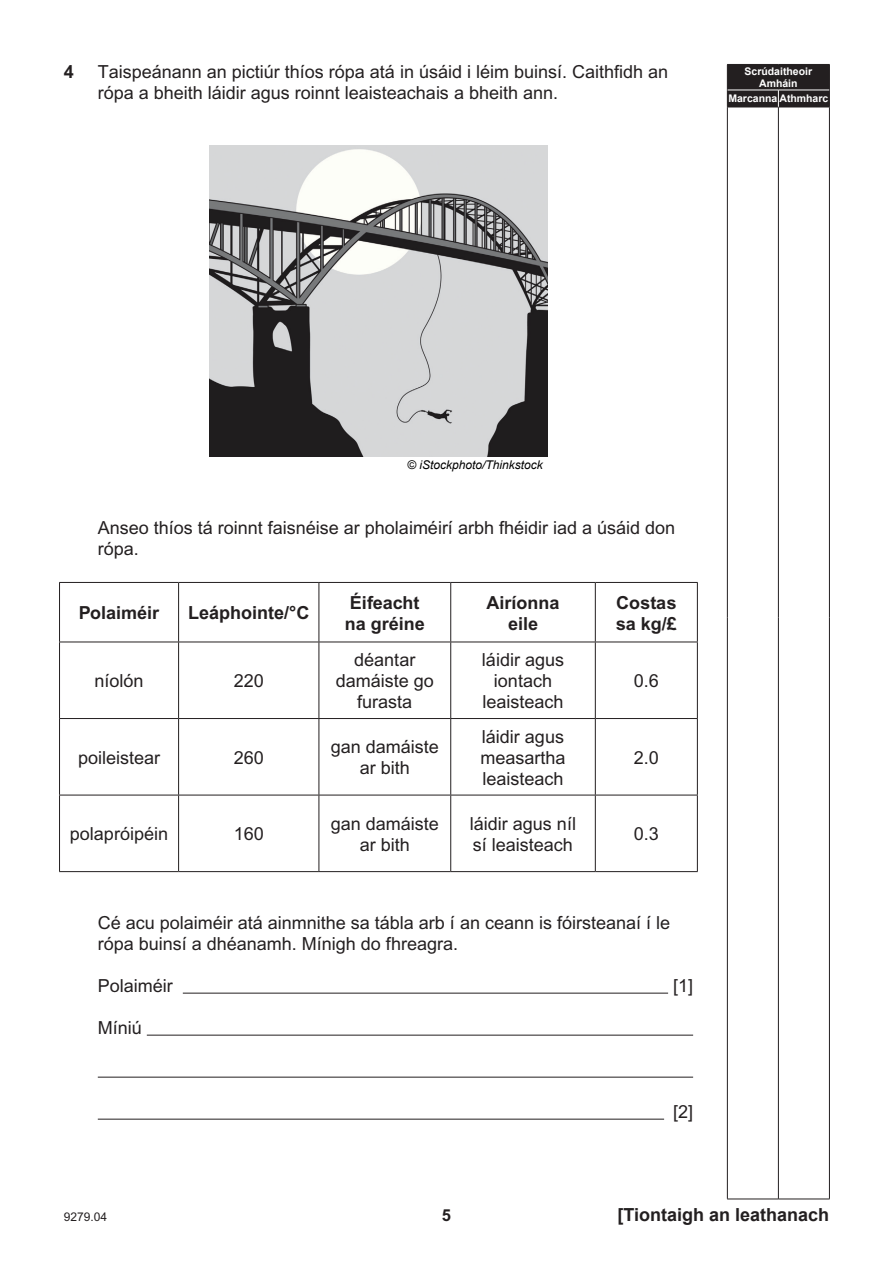
<style>
.page{position:relative;width:893px;height:1263px;background:#fff}
.page>*{position:absolute;margin:0;border:0;box-sizing:border-box;transform-origin:0 0}
.No_Indent{font:18px/21px "Arial";color:#231f20;text-align:center}
.Second_indent{font:18px "Arial";color:#231f20}
.First_indent{font:18px/21px "Arial";color:#231f20}
.No_Indent-2{font:700 18px/21px "Arial";color:#231f20}
.No_Indent-3{font:700 18px "Arial";color:#231f20}
.First_indent-2{font:700 18px "Arial";color:#231f20}
.t1{font:700 16.5px "Arial";color:#231f20}
.t2{font:italic 12px "Arial";color:#000}
.t3{font:12px "Arial";color:#231f20}
.t4{font:700 10.5px/12px "Arial";color:#fff;text-align:center}
.s1{font-style:inherit}
</style>
<div class="page">
<hr style="left:727px;top:107px;width:51px;height:1px;background:#231f20">
<hr style="left:727px;top:107px;width:1px;height:510px;background:#231f20">
<hr style="left:778px;top:107px;width:52px;height:1px;background:#231f20">
<hr style="left:778px;top:107px;width:1px;height:510px;background:#231f20">
<hr style="left:829px;top:107px;width:1px;height:510px;background:#231f20">
<hr style="left:727px;top:617px;width:1px;height:582px;background:#231f20">
<hr style="left:778px;top:617px;width:1px;height:582px;background:#231f20">
<hr style="left:829px;top:617px;width:1px;height:582px;background:#231f20">
<hr style="left:727px;top:1199px;width:51px;height:1px;background:#231f20">
<hr style="left:778px;top:1199px;width:52px;height:1px;background:#231f20">
<div style="left:727px;top:64px;width:103px;height:43px;background:#231f20"></div>
<hr style="left:183px;top:993px;width:485px;height:1px;background:#231f20">
<hr style="left:147px;top:1035px;width:546px;height:1px;background:#231f20">
<hr style="left:98px;top:1077px;width:595px;height:1px;background:#231f20">
<hr style="left:98px;top:1119px;width:566px;height:1px;background:#231f20">
<img style="left:209px;top:146px;width:339px;height:310px">
<hr style="left:59px;top:582px;width:120px;height:1px;background:#231f20">
<hr style="left:59px;top:583px;width:1px;height:59px;background:#231f20">
<hr style="left:179px;top:582px;width:140px;height:1px;background:#231f20">
<hr style="left:178px;top:583px;width:1px;height:59px;background:#231f20">
<hr style="left:319px;top:582px;width:132px;height:1px;background:#231f20">
<hr style="left:319px;top:583px;width:1px;height:59px;background:#231f20">
<hr style="left:451px;top:582px;width:144px;height:1px;background:#231f20">
<hr style="left:450px;top:583px;width:1px;height:59px;background:#231f20">
<hr style="left:595px;top:582px;width:103px;height:1px;background:#231f20">
<hr style="left:595px;top:583px;width:1px;height:59px;background:#231f20">
<hr style="left:697px;top:583px;width:1px;height:59px;background:#231f20">
<hr style="left:59px;top:642px;width:120px;height:1px;background:#231f20">
<hr style="left:59px;top:642px;width:1px;height:76px;background:#231f20">
<hr style="left:179px;top:642px;width:140px;height:1px;background:#231f20">
<hr style="left:178px;top:642px;width:1px;height:76px;background:#231f20">
<hr style="left:319px;top:642px;width:132px;height:1px;background:#231f20">
<hr style="left:319px;top:642px;width:1px;height:76px;background:#231f20">
<hr style="left:451px;top:642px;width:144px;height:1px;background:#231f20">
<hr style="left:450px;top:642px;width:1px;height:76px;background:#231f20">
<hr style="left:595px;top:642px;width:103px;height:1px;background:#231f20">
<hr style="left:595px;top:642px;width:1px;height:76px;background:#231f20">
<hr style="left:697px;top:642px;width:1px;height:76px;background:#231f20">
<hr style="left:59px;top:718px;width:120px;height:1px;background:#231f20">
<hr style="left:59px;top:719px;width:1px;height:76px;background:#231f20">
<hr style="left:179px;top:718px;width:140px;height:1px;background:#231f20">
<hr style="left:178px;top:719px;width:1px;height:76px;background:#231f20">
<hr style="left:319px;top:718px;width:132px;height:1px;background:#231f20">
<hr style="left:319px;top:719px;width:1px;height:76px;background:#231f20">
<hr style="left:451px;top:718px;width:144px;height:1px;background:#231f20">
<hr style="left:450px;top:719px;width:1px;height:76px;background:#231f20">
<hr style="left:595px;top:718px;width:103px;height:1px;background:#231f20">
<hr style="left:595px;top:719px;width:1px;height:76px;background:#231f20">
<hr style="left:697px;top:719px;width:1px;height:76px;background:#231f20">
<hr style="left:59px;top:795px;width:120px;height:1px;background:#231f20">
<hr style="left:59px;top:795px;width:1px;height:76px;background:#231f20">
<hr style="left:179px;top:795px;width:140px;height:1px;background:#231f20">
<hr style="left:178px;top:795px;width:1px;height:76px;background:#231f20">
<hr style="left:319px;top:795px;width:132px;height:1px;background:#231f20">
<hr style="left:319px;top:795px;width:1px;height:76px;background:#231f20">
<hr style="left:451px;top:795px;width:144px;height:1px;background:#231f20">
<hr style="left:450px;top:795px;width:1px;height:76px;background:#231f20">
<hr style="left:595px;top:795px;width:103px;height:1px;background:#231f20">
<hr style="left:595px;top:795px;width:1px;height:76px;background:#231f20">
<hr style="left:697px;top:795px;width:1px;height:76px;background:#231f20">
<hr style="left:59px;top:871px;width:120px;height:1px;background:#231f20">
<hr style="left:179px;top:871px;width:140px;height:1px;background:#231f20">
<hr style="left:319px;top:871px;width:132px;height:1px;background:#231f20">
<hr style="left:451px;top:871px;width:144px;height:1px;background:#231f20">
<hr style="left:595px;top:871px;width:103px;height:1px;background:#231f20">
<p class="First_indent-2" style="left:64px;top:61px;width:12px">4</p>
<p class="First_indent" style="left:98px;top:61px;width:572px">Taispeánann an pictiúr thíos rópa atá in úsáid i léim buinsí. Caithfidh an rópa a bheith láidir agus roinnt leaisteachais a bheith ann.</p>
<p class="t4" style="left:744px;top:66px;width:69px">Scrúdaitheoir<br>Amháin</p>
<p class="t4" style="left:728px;top:93px;width:102px">Marcanna Athmharc</p>
<p class="t2" style="left:407px;top:457px;width:137px">© iStockphoto/Thinkstock</p>
<p class="Second_indent" style="left:98px;top:517px;width:579px">Anseo thíos tá roinnt faisnéise ar pholaiméirí arbh fhéidir iad a úsáid don</p>
<p class="Second_indent" style="left:98px;top:538px;width:43px">rópa.</p>
<p class="No_Indent-2" style="left:79px;top:602px;width:82px">Polaiméir</p>
<p class="No_Indent-3" style="left:188px;top:601px;width:123px">Leáphointe/°<span class="s1">C</span></p>
<p class="No_Indent" style="left:95px;top:670px;width:51px">níolón</p>
<p class="No_Indent" style="left:234px;top:670px;width:32px">220</p>
<p class="No_Indent-2" style="left:345px;top:592px;width:82px">Éifeacht na gréine</p>
<p class="No_Indent-2" style="left:486px;top:592px;width:75px;text-align:center">Airíonna eile</p>
<p class="No_Indent-2" style="left:616px;top:592px;width:63px">Costas sa kg/£</p>
<p class="No_Indent" style="left:336px;top:649px;width:100px">déantar damáiste go furasta</p>
<p class="No_Indent" style="left:482px;top:649px;width:84px">láidir agus iontach leaisteach</p>
<p class="No_Indent" style="left:634px;top:670px;width:27px">0.6</p>
<p class="No_Indent" style="left:78px;top:747px;width:84px">poileistear</p>
<p class="No_Indent" style="left:234px;top:747px;width:32px">260</p>
<p class="No_Indent" style="left:331px;top:736px;width:110px">gan damáiste ar bith</p>
<p class="No_Indent" style="left:480px;top:726px;width:87px;text-align:justify">láidir agus measartha leaisteach</p>
<p class="No_Indent" style="left:634px;top:747px;width:27px">2.0</p>
<p class="No_Indent" style="left:70px;top:823px;width:100px">polapróipéin</p>
<p class="No_Indent" style="left:234px;top:823px;width:32px">160</p>
<p class="No_Indent" style="left:331px;top:813px;width:110px">gan damáiste ar bith</p>
<p class="No_Indent" style="left:470px;top:813px;width:108px;text-align:left">láidir agus níl sí leaisteach</p>
<p class="No_Indent" style="left:634px;top:824px;width:27px">0.3</p>
<p class="Second_indent" style="left:98px;top:912px;width:574px">Cé acu polaiméir atá ainmnithe sa tábla arb í an ceann is fóirsteanaí í le</p>
<p class="Second_indent" style="left:98px;top:933px;width:362px">rópa buinsí a dhéanamh. Mínigh do fhreagra.</p>
<p class="First_indent" style="left:98px;top:975px;width:77px">Polaiméir</p>
<p class="First_indent" style="left:673px;top:975px;width:22px">[1]</p>
<p class="First_indent" style="left:98px;top:1017px;width:46px">Míniú</p>
<p class="First_indent" style="left:673px;top:1101px;width:22px">[2]</p>
<p class="t3" style="left:64px;top:1210px;width:45px">9279.04</p>
<p class="t1" style="left:442px;top:1205px;width:11px">5</p>
<p class="No_Indent-3" style="left:617px;top:1203px;width:213px"><span class="s1">[</span>Tiontaigh an leathanach</p>
</div>
